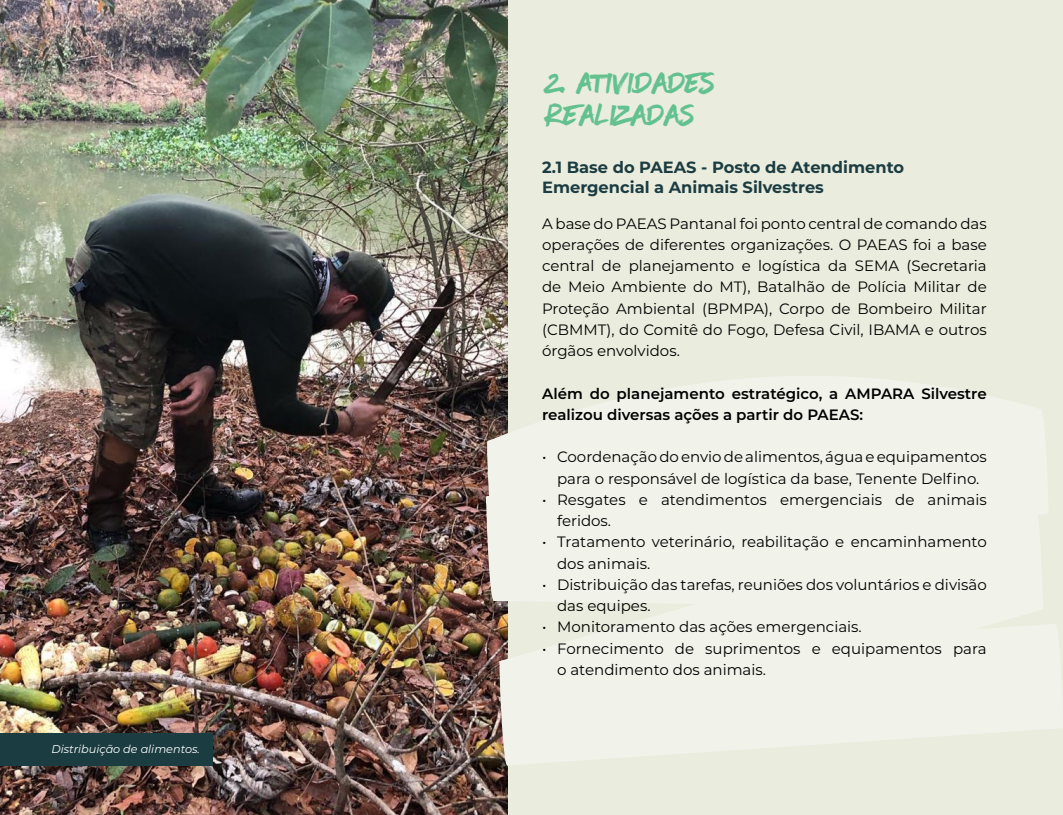
<style>
.page{position:relative;width:1063px;height:815px;background:#fff}
.page>*{position:absolute;margin:0;border:0;box-sizing:border-box;transform-origin:0 0}
.t1{font:42.5px/31.2px "Have Heart Two";color:#63c18f}
.t2{font:700 16.25px/19.5px "Montserrat";color:#1b3c41}
.t3{font:15px/21.2px "Montserrat";color:#000}
.t4{font:600 15px/21.2px "Montserrat";color:#000}
.t5{font:italic 11.25px "Montserrat";color:#fff}
</style>
<div class="page">
<div style="left:490px;top:0;width:573px;height:815px;background:#eaecde"></div>
<img style="left:0;top:0;width:508px;height:815px">
<div style="left:0;top:733px;width:213px;height:32px;background:#1b3c41"></div>
<svg style="left:485px;top:356px;width:578px;height:410px;fill:#f1f3ea"></svg>
<p class="t5" style="left:51px;top:741px;width:150px">Distribuição de alimentos.</p>
<h1 class="t1" style="left:547px;top:69px;width:169px">2. Atividades<br>Realizadas</h1>
<p class="t2" style="left:542px;top:157px;width:363px">2.1 Base do PAEAS - Posto de Atendimento<br>Emergencial a Animais Silvestres</p>
<p class="t3" style="left:542px;top:212px;width:446px;text-align:justify">A base do PAEAS Pantanal foi ponto central de comando das operações de diferentes organizações. O PAEAS foi a base central de planejamento e logística da SEMA (Secretaria de Meio Ambiente do MT), Batalhão de Polícia Militar de Proteção Ambiental (BPMPA), Corpo de Bombeiro Militar (CBMMT), do Comitê do Fogo, Defesa Civil, IBAMA e outros órgãos envolvidos.</p>
<p class="t4" style="left:542px;top:382px;width:446px">Além do planejamento estratégico, a AMPARA Silvestre realizou diversas ações a partir do PAEAS:</p>
<p class="t3" style="left:542px;top:446px;width:446px;text-align:center">• Coordenação do envio de alimentos, água e equipamentos para o responsável de logística da base, Tenente Delfino.</p>
<p class="t3" style="left:557px;top:488px;width:431px;text-indent:-15px">• Resgates e atendimentos emergenciais de animais feridos.</p>
<p class="t3" style="left:557px;top:531px;width:431px;text-indent:-15px">• Tratamento veterinário, reabilitação e encaminhamento dos animais.</p>
<p class="t3" style="left:557px;top:573px;width:431px;text-indent:-15px">• Distribuição das tarefas, reuniões dos voluntários e divisão das equipes.</p>
<p class="t3" style="left:542px;top:616px;width:321px">• Monitoramento das ações emergenciais.</p>
<p class="t3" style="left:557px;top:637px;width:431px;text-indent:-15px">• Fornecimento de suprimentos e equipamentos para o atendimento dos animais.</p>
</div>
